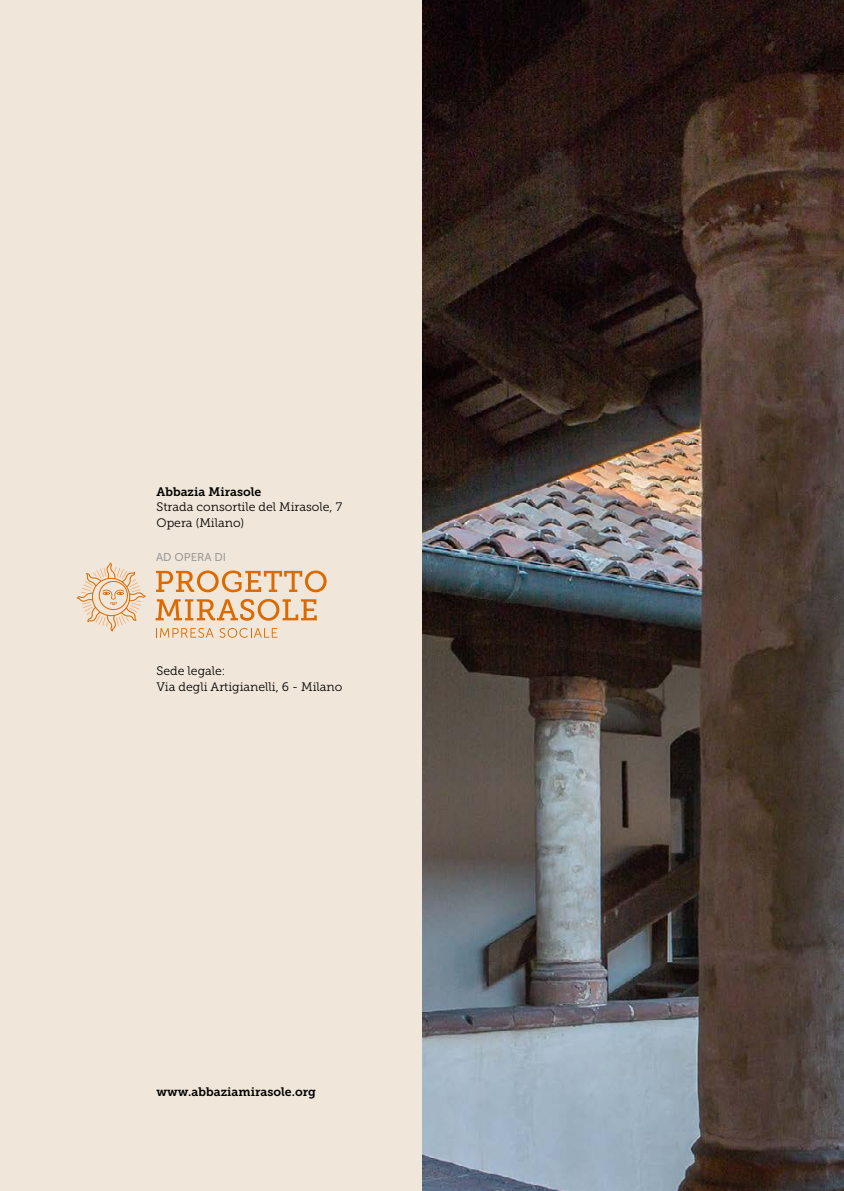
<style>
.page{position:relative;width:844px;height:1191px;background:#fff}
.page>*{position:absolute;margin:0;border:0;box-sizing:border-box;transform-origin:0 0}
.t1{font:12.25px/15.8px "Museo Slab 300";color:#000}
.t2{font:12.25px "Museo Slab 700";color:#000}
.t3{font:11.38px "Museo Sans 500";color:#9d9d9c}
</style>
<div class="page">
<div style="left:0;top:0;width:733px;height:1191px;background:#f0e6d9"></div>
<svg style="left:77px;top:562px;width:69px;height:69px"></svg>
<svg style="left:156px;top:570px;width:170px;height:22px"></svg>
<svg style="left:155px;top:599px;width:162px;height:22px"></svg>
<svg style="left:156px;top:628px;width:121px;height:10px"></svg>
<img style="left:422px;top:0;width:421px;height:1191px">
<p class="t2" style="left:156px;top:484px;width:106px">Abbazia Mirasole</p>
<p class="t1" style="left:156px;top:499px;width:187px">Strada consortile del Mirasole, 7<br>Opera (Milano)</p>
<p class="t3" style="left:156px;top:551px;width:72px">AD OPERA DI</p>
<p class="t1" style="left:156px;top:663px;width:187px">Sede legale:<br>Via degli Artigianelli, 6 - Milano</p>
<p class="t2" style="left:156px;top:1084px;width:161px">www.abbaziamirasole.org</p>
</div>
